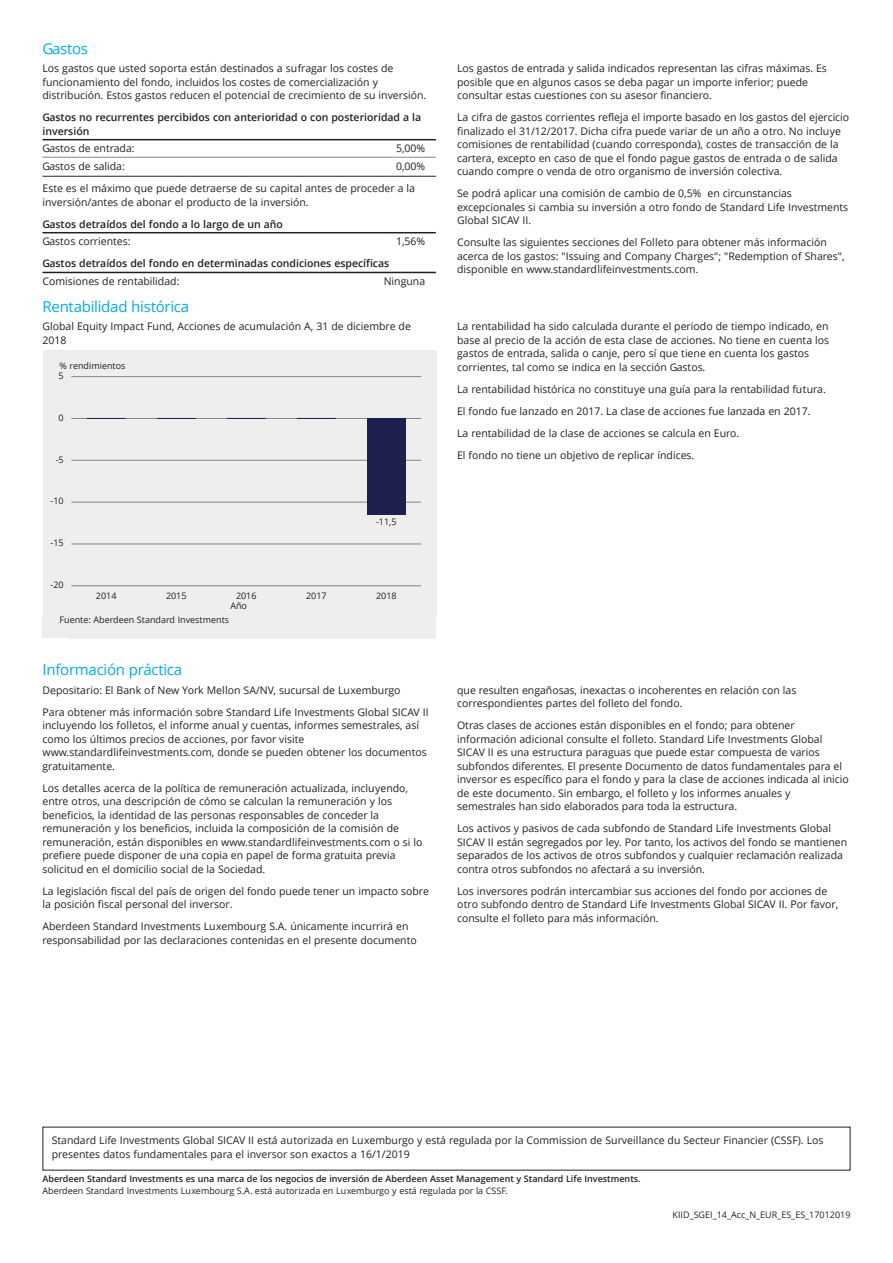
<style>
.page{position:relative;width:893px;height:1263px;background:#fff}
.page>*{position:absolute;margin:0;border:0;box-sizing:border-box;transform-origin:0 0}
.t1{font:15px "Open Sans";letter-spacing:-.015em;color:#00abe7}
.t2{font:10.5px/13.5px "Open Sans";color:#231f20}
.t3{font:600 10.5px/13.5px "Open Sans";color:#231f20}
.t4{font:9px "Open Sans";color:#231f20}
.t5{font:600 9px "Open Sans";color:#231f20}
</style>
<div class="page">
<hr style="left:43px;top:139px;width:393px;height:1px;background:#231f20">
<hr style="left:43px;top:157px;width:393px;height:1px;background:#8a8289">
<hr style="left:43px;top:176px;width:393px;height:1px;background:#231f20">
<hr style="left:43px;top:232px;width:393px;height:1px;background:#231f20">
<hr style="left:43px;top:272px;width:393px;height:1px;background:#231f20">
<div style="left:43px;top:351px;width:393px;height:265px;background:#eeeeef"></div>
<hr style="left:71px;top:585px;width:350px;height:1px;background:#8a8289">
<hr style="left:71px;top:544px;width:350px;height:1px;background:#8a8289">
<hr style="left:71px;top:502px;width:350px;height:1px;background:#8a8289">
<hr style="left:71px;top:460px;width:350px;height:1px;background:#8a8289">
<hr style="left:71px;top:418px;width:350px;height:1px;background:#8a8289">
<hr style="left:71px;top:376px;width:350px;height:1px;background:#8a8289">
<hr style="left:87px;top:418px;width:39px;height:1px;background:#1d1f4e">
<hr style="left:157px;top:418px;width:39px;height:1px;background:#1d1f4e">
<hr style="left:227px;top:418px;width:39px;height:1px;background:#1d1f4e">
<hr style="left:297px;top:418px;width:39px;height:1px;background:#1d1f4e">
<div style="left:367px;top:418px;width:39px;height:97px;background:#1d1f4e"></div>
<div style="left:43px;top:616px;width:393px;height:22px;background:#eeeeef"></div>
<h1 class="t1" style="left:43px;top:38px;width:47px">Gastos</h1>
<p class="t2" style="left:43px;top:61px;width:385px">Los gastos que usted soporta están destinados a sufragar los costes de funcionamiento del fondo, incluidos los costes de comercialización y distribución. Estos gastos reducen el potencial de crecimiento de su inversión.</p>
<p class="t3" style="left:43px;top:110px;width:380px">Gastos no recurrentes percibidos con anterioridad o con posterioridad a la inversión</p>
<p class="t2" style="left:43px;top:142px;width:94px">Gastos de entrada:</p>
<p class="t2" style="left:396px;top:142px;width:31px">5,00%</p>
<p class="t2" style="left:43px;top:159px;width:84px">Gastos de salida:</p>
<p class="t2" style="left:43px;top:155px;width:384px;line-height:22px;text-indent:353px">0,00%<br>Este es el máximo que puede detraerse de su capital antes de proceder a la</p>
<p class="t2" style="left:43px;top:195px;width:268px">inversión/antes de abonar el producto de la inversión.</p>
<p class="t3" style="left:43px;top:217px;width:242px">Gastos detraídos del fondo a lo largo de un año</p>
<p class="t2" style="left:43px;top:235px;width:90px">Gastos corrientes:</p>
<p class="t2" style="left:396px;top:235px;width:31px">1,56%</p>
<p class="t3" style="left:43px;top:257px;width:348px">Gastos detraídos del fondo en determinadas condiciones específicas</p>
<p class="t2" style="left:43px;top:274px;width:138px">Comisiones de rentabilidad:</p>
<p class="t2" style="left:384px;top:274px;width:43px">Ninguna</p>
<h1 class="t1" style="left:43px;top:296px;width:148px">Rentabilidad histórica</h1>
<p class="t2" style="left:43px;top:319px;width:370px">Global Equity Impact Fund, Acciones de acumulación A, 31 de diciembre de<br>2018</p>
<p class="t4" style="left:60px;top:359px;width:67px">% rendimientos</p>
<p class="t4" style="left:59px;top:369px;width:7px">5</p>
<p class="t4" style="left:59px;top:411px;width:7px">0</p>
<p class="t4" style="left:56px;top:453px;width:10px">-5</p>
<p class="t4" style="left:51px;top:495px;width:15px">-10</p>
<p class="t4" style="left:51px;top:537px;width:15px">-15</p>
<p class="t4" style="left:51px;top:578px;width:15px">-20</p>
<p class="t4" style="left:376px;top:515px;width:22px">-11,5</p>
<p class="t4" style="left:96px;top:589px;width:22px">2014</p>
<p class="t4" style="left:166px;top:589px;width:22px">2015</p>
<p class="t4" style="left:236px;top:589px;width:22px">2016</p>
<p class="t4" style="left:306px;top:589px;width:22px">2017</p>
<p class="t4" style="left:376px;top:589px;width:22px">2018</p>
<p class="t4" style="left:230px;top:599px;width:18px">Año</p>
<p class="t4" style="left:60px;top:613px;width:171px">Fuente: Aberdeen Standard Investments</p>
<h1 class="t1" style="left:43px;top:659px;width:141px">Información práctica</h1>
<p class="t2" style="left:43px;top:678px;width:388px;line-height:22px">Depositario: El Bank of New York Mellon SA/NV, sucursal de Luxemburgo<br>Para obtener más información sobre Standard Life Investments Global SICAV II</p>
<p class="t2" style="left:43px;top:718px;width:386px">incluyendo los folletos, el informe anual y cuentas, informes semestrales, así como los últimos precios de acciones, por favor visite www.standardlifeinvestments.com, donde se pueden obtener los documentos gratuitamente.</p>
<p class="t2" style="left:43px;top:781px;width:381px">Los detalles acerca de la política de remuneración actualizada, incluyendo, entre otros, una descripción de cómo se calculan la remuneración y los beneficios, la identidad de las personas responsables de conceder la remuneración y los beneficios, incluida la composición de la comisión de remuneración, están disponibles en www.standardlifeinvestments.com o si lo prefiere puede disponer de una copia en papel de forma gratuita previa solicitud en el domicilio social de la Sociedad.</p>
<p class="t2" style="left:43px;top:884px;width:388px">La legislación fiscal del país de origen del fondo puede tener un impacto sobre la posición fiscal personal del inversor.</p>
<p class="t2" style="left:43px;top:919px;width:376px">Aberdeen Standard Investments Luxembourg S.A. únicamente incurrirá en responsabilidad por las declaraciones contenidas en el presente documento</p>
<p class="t2" style="left:457px;top:61px;width:371px">Los gastos de entrada y salida indicados representan las cifras máximas. Es posible que en algunos casos se deba pagar un importe inferior; puede consultar estas cuestiones con su asesor financiero.</p>
<p class="t2" style="left:457px;top:110px;width:394px">La cifra de gastos corrientes refleja el importe basado en los gastos del ejercicio finalizado el 31/12/2017. Dicha cifra puede variar de un año a otro. No incluye comisiones de rentabilidad (cuando corresponda), costes de transacción de la cartera, excepto en caso de que el fondo pague gastos de entrada o de salida cuando compre o venda de otro organismo de inversión colectiva.</p>
<p class="t2" style="left:457px;top:186px;width:393px">Se podrá aplicar una comisión de cambio de 0,5% en circunstancias excepcionales si cambia su inversión a otro fondo de Standard Life Investments<br>Global SICAV II.</p>
<p class="t2" style="left:457px;top:235px;width:389px">Consulte las siguientes secciones del Folleto para obtener más información acerca de los gastos: "Issuing and Company Charges"; "Redemption of Shares", disponible en www.standardlifeinvestments.com.</p>
<p class="t2" style="left:457px;top:319px;width:374px">La rentabilidad ha sido calculada durante el periodo de tiempo indicado, en base al precio de la acción de esta clase de acciones. No tiene en cuenta los gastos de entrada, salida o canje, pero sí que tiene en cuenta los gastos corrientes, tal como se indica en la sección Gastos.</p>
<p class="t2" style="left:457px;top:378px;width:370px;line-height:22px">La rentabilidad histórica no constituye una guía para la rentabilidad futura.<br>El fondo fue lanzado en 2017. La clase de acciones fue lanzada en 2017.<br>La rentabilidad de la clase de acciones se calcula en Euro.<br>El fondo no tiene un objetivo de replicar índices.</p>
<p class="t2" style="left:457px;top:683px;width:341px">que resulten engañosas, inexactas o incoherentes en relación con las correspondientes partes del folleto del fondo.</p>
<p class="t2" style="left:457px;top:718px;width:393px">Otras clases de acciones están disponibles en el fondo; para obtener información adicional consulte el folleto. Standard Life Investments Global SICAV II es una estructura paraguas que puede estar compuesta de varios subfondos diferentes. El presente Documento de datos fundamentales para el inversor es específico para el fondo y para la clase de acciones indicada al inicio de este documento. Sin embargo, el folleto y los informes anuales y semestrales han sido elaborados para toda la estructura.</p>
<p class="t2" style="left:457px;top:821px;width:392px">Los activos y pasivos de cada subfondo de Standard Life Investments Global SICAV II están segregados por ley. Por tanto, los activos del fondo se mantienen separados de los activos de otros subfondos y cualquier reclamación realizada contra otros subfondos no afectará a su inversión.</p>
<p class="t2" style="left:457px;top:884px;width:383px">Los inversores podrán intercambiar sus acciones del fondo por acciones de otro subfondo dentro de Standard Life Investments Global SICAV II. Por favor, consulte el folleto para más información.</p>
<p class="t2" style="left:52px;top:1133px;width:773px">Standard Life Investments Global SICAV II está autorizada en Luxemburgo y está regulada por la Commission de Surveillance du Secteur Financier (CSSF). Los presentes datos fundamentales para el inversor son exactos a 16/1/2019</p>
<p class="t5" style="left:43px;top:1172px;width:600px">Aberdeen Standard Investments es una marca de los negocios de inversión de Aberdeen Asset Management y Standard Life Investments.</p>
<p class="t4" style="left:43px;top:1184px;width:467px">Aberdeen Standard Investments Luxembourg S.A. está autorizada en Luxemburgo y está regulada por la CSSF.</p>
<p class="t4" style="left:673px;top:1208px;width:179px">KIID_SGEI_14_Acc_N_EUR_ES_ES_17012019</p>
</div>
